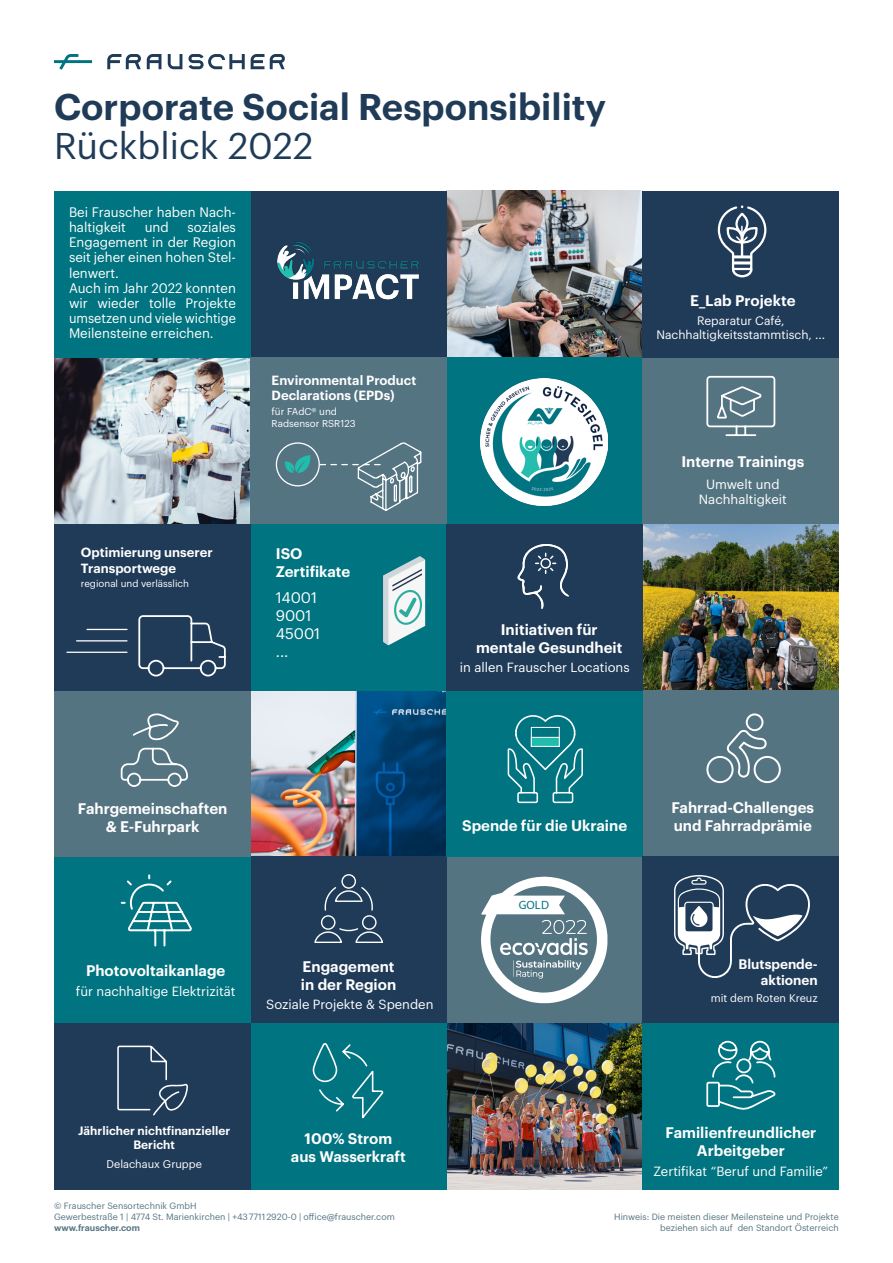
<style>
.page{position:relative;width:893px;height:1263px;background:#fff}
.page>*{position:absolute;margin:0;border:0;box-sizing:border-box;transform-origin:0 0}
.t1{font:600 36.45px/39px "Graphik LCG";color:#203b58}
.t2{font:600 15px/18px "Graphik LCG";color:#fff;text-align:center}
.t3{font:15px "Graphik LCG";color:#fff}
.Intro{font:13.5px/15.1px "Graphik LCG";color:#fff;text-align:justify}
.t4{font:600 13.5px/16.2px "Graphik LCG";color:#fff;text-align:right}
.t5{font:13.05px/15.6px "Graphik LCG";color:#fff;text-align:center}
.t6{font:600 13.05px/15.6px "Graphik LCG";color:#fff}
.t7{font:12px/14.4px "Graphik LCG";color:#fff;text-align:center}
.t8{font:12px "Myriad Pro";color:#007581}
.t9{font:600 11.85px/14.2px "Graphik LCG";color:#fff;text-align:center}
.t10{font:10.95px "Graphik LCG";color:#fff}
.t11{font:9.75px "Graphik LCG";color:#fff}
.fine_print{font:8.85px/10.6px "Graphik LCG";color:#557482;text-align:right}
.fine_print-2{font:600 8.85px "Graphik LCG";color:#557482}
.s1{font-weight:400}
</style>
<div class="page">
<div style="left:446px;top:857px;width:197px;height:166px;background:#557482"></div>
<img style="left:447px;top:191px;width:196px;height:166px">
<img style="left:447px;top:1023px;width:196px;height:166px">
<img style="left:643px;top:524px;width:196px;height:166px">
<img style="left:251px;top:690px;width:196px;height:167px">
<img style="left:54px;top:357px;width:197px;height:167px">
<div style="left:447px;top:357px;width:196px;height:167px;background:#007480"></div>
<div style="left:251px;top:191px;width:196px;height:166px;background:#203b58"></div>
<div style="left:54px;top:191px;width:197px;height:166px;background:#007480"></div>
<div style="left:643px;top:357px;width:196px;height:167px;background:#557482"></div>
<div style="left:643px;top:690px;width:196px;height:167px;background:#557482"></div>
<div style="left:251px;top:857px;width:196px;height:166px;background:#203b58"></div>
<div style="left:643px;top:191px;width:196px;height:166px;background:#203b58"></div>
<div style="left:251px;top:524px;width:196px;height:166px;background:#007480"></div>
<div style="left:54px;top:857px;width:196px;height:166px;background:#007480"></div>
<div style="left:54px;top:690px;width:196px;height:167px;background:#557482"></div>
<div style="left:54px;top:524px;width:197px;height:166px;background:#203b58"></div>
<div style="left:643px;top:1023px;width:196px;height:166px;background:#007480"></div>
<div style="left:250px;top:1023px;width:196px;height:166px;background:#007480"></div>
<div style="left:447px;top:690px;width:196px;height:167px;background:#007480"></div>
<div style="left:251px;top:357px;width:196px;height:167px;background:#557482"></div>
<div style="left:643px;top:857px;width:196px;height:166px;background:#203b58"></div>
<div style="left:54px;top:1023px;width:197px;height:167px;background:#203b58"></div>
<div style="left:447px;top:524px;width:196px;height:166px;background:#203b58"></div>
<svg style="left:674px;top:875px;width:136px;height:103px"></svg>
<svg style="left:314px;top:874px;width:70px;height:69px"></svg>
<svg style="left:117px;top:1045px;width:70px;height:71px"></svg>
<img style="left:480px;top:379px;width:127px;height:127px">
<svg style="left:383px;top:556px;width:42px;height:89px"></svg>
<svg style="left:251px;top:54px;width:13px;height:15px"></svg>
<svg style="left:168px;top:54px;width:14px;height:15px"></svg>
<svg style="left:147px;top:54px;width:14px;height:15px"></svg>
<svg style="left:188px;top:54px;width:57px;height:15px"></svg>
<svg style="left:270px;top:54px;width:15px;height:15px"></svg>
<svg style="left:107px;top:54px;width:34px;height:15px"></svg>
<svg style="left:54px;top:54px;width:38px;height:16px"></svg>
<svg style="left:120px;top:713px;width:68px;height:74px"></svg>
<svg style="left:706px;top:375px;width:70px;height:61px"></svg>
<svg style="left:706px;top:713px;width:75px;height:71px"></svg>
<svg style="left:120px;top:874px;width:72px;height:73px"></svg>
<svg style="left:312px;top:1043px;width:71px;height:76px"></svg>
<img style="left:277px;top:241px;width:142px;height:59px">
<svg style="left:481px;top:877px;width:126px;height:126px"></svg>
<svg style="left:507px;top:715px;width:76px;height:89px"></svg>
<div style="left:531px;top:737px;width:29px;height:10px;background:#22bcac;border:1px solid #fff"></div>
<div style="left:276px;top:442px;width:44px;height:44px;border:1px solid #fff;border-radius:50%"></div>
<svg style="left:320px;top:442px;width:102px;height:69px"></svg>
<svg style="left:285px;top:455px;width:25px;height:18px"></svg>
<svg style="left:138px;top:615px;width:88px;height:62px"></svg>
<hr style="left:87px;top:629px;width:40px;height:1px;background:#fff">
<hr style="left:77px;top:640px;width:50px;height:1px;background:#fff">
<hr style="left:67px;top:652px;width:60px;height:1px;background:#fff">
<svg style="left:706px;top:1040px;width:70px;height:70px"></svg>
<svg style="left:517px;top:544px;width:52px;height:65px"></svg>
<svg style="left:717px;top:205px;width:50px;height:73px"></svg>
<p class="t1" style="left:54px;top:85px;width:554px">Corporate Social Responsibility<br><span class="s1">Rückblick 2022</span></p>
<p class="Intro" style="left:69px;top:203px;width:169px">Bei Frauscher haben Nach&shy;haltigkeit</p>
<p class="Intro" style="left:69px;top:218px;width:168px;text-indent:119px">soziales Engagement in der Region seit jeher einen hohen Stel&shy;lenwert.</p>
<p class="Intro" style="left:69px;top:279px;width:169px">Auch im Jahr 2022 konnten wir wieder tolle Projekte umsetzen und viele wichtige Meilensteine erreichen.</p>
<p class="Intro" style="left:145px;top:218px;width:26px">und</p>
<p class="t6" style="left:272px;top:371px;width:146px">Environmental Product</p>
<p class="t6" style="left:272px;top:386px;width:125px">Declarations (EPDs)</p>
<p class="t11" style="left:272px;top:404px;width:67px">für FAdC® und</p>
<p class="t11" style="left:272px;top:416px;width:86px">Radsensor RSR123</p>
<p class="t6" style="left:81px;top:543px;width:133px">Optimierung unserer<br>Transportwege</p>
<p class="t11" style="left:81px;top:576px;width:110px">regional und verlässlich</p>
<p class="t2" style="left:276px;top:543px;width:28px">ISO</p>
<p class="t2" style="left:276px;top:561px;width:76px">Zertifikate</p>
<p class="t3" style="left:276px;top:587px;width:43px">14001</p>
<p class="t3" style="left:276px;top:605px;width:37px">9001</p>
<p class="t3" style="left:276px;top:623px;width:46px">45001</p>
<p class="t3" style="left:276px;top:641px;width:14px">...</p>
<p class="t2" style="left:476px;top:620px;width:148px">Initiativen für mentale Gesundheit</p>
<p class="t5" style="left:460px;top:659px;width:171px">in allen Frauscher Locations</p>
<p class="t2" style="left:690px;top:290px;width:107px">E_Lab Projekte</p>
<p class="t7" style="left:656px;top:312px;width:170px">Reparatur Café,<br>Nachhaltigkeitsstammtisch, ...</p>
<p class="t2" style="left:681px;top:451px;width:124px">Interne Trainings</p>
<p class="t5" style="left:699px;top:475px;width:89px">Umwelt und<br>Nachhaltigkeit</p>
<p class="t2" style="left:78px;top:798px;width:151px">Fahrgemeinschaften &amp; E-Fuhrpark</p>
<p class="t2" style="left:462px;top:815px;width:167px">Spende für die Ukraine</p>
<p class="t2" style="left:671px;top:798px;width:144px;text-align:left">Fahrrad-Challenges und Fahrradprämie</p>
<p class="t8" style="left:519px;top:898px;width:32px">GOLD</p>
<p class="t2" style="left:86px;top:960px;width:141px">Photovoltaikanlage</p>
<p class="t2" style="left:303px;top:956px;width:94px">Engagement</p>
<p class="t2" style="left:301px;top:974px;width:97px">in der Region</p>
<p class="t5" style="left:76px;top:982px;width:161px">für nachhaltige Elektrizität</p>
<p class="t5" style="left:266px;top:995px;width:169px">Soziale Projekte &amp; Spenden</p>
<p class="t4" style="left:739px;top:955px;width:81px">Blutspende&shy;aktionen</p>
<p class="t10" style="left:711px;top:990px;width:108px">mit dem Roten Kreuz</p>
<p class="t9" style="left:78px;top:1123px;width:153px">Jährlicher nichtfinanzieller<br>Bericht</p>
<p class="t10" style="left:107px;top:1156px;width:97px">Delachaux Gruppe</p>
<p class="t2" style="left:291px;top:1128px;width:116px">100% Strom aus Wasserkraft</p>
<p class="t2" style="left:665px;top:1122px;width:152px">Familienfreundlicher</p>
<p class="t2" style="left:697px;top:1140px;width:90px">Arbeitgeber</p>
<p class="t5" style="left:653px;top:1162px;width:176px">Zertifikat “Beruf und Familie”</p>
<p class="fine_print" style="left:54px;top:1200px;width:144px">© Frauscher Sensortechnik GmbH</p>
<p class="fine_print" style="left:54px;top:1210px;width:342px">Gewerbestraße 1 | 4774 St. Marienkirchen | +43 7711 2920-0 | office@frauscher.com</p>
<p class="fine_print-2" style="left:54px;top:1220px;width:87px">www.frauscher.com</p>
<p class="fine_print" style="left:614px;top:1210px;width:226px">Hinweis: Die meisten dieser Meilensteine und Projekte beziehen sich auf den Standort Österreich</p>
</div>
